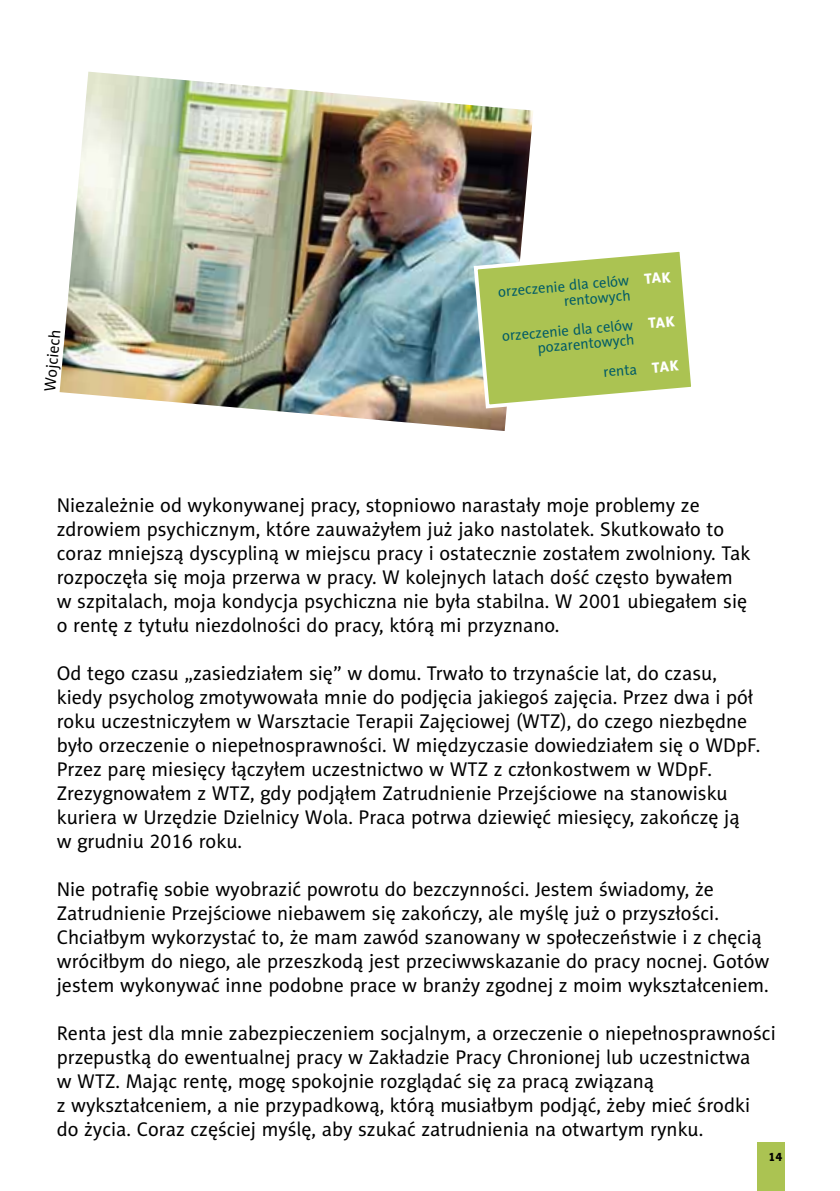
<style>
.page{position:relative;width:840px;height:1191px;background:#fff}
.page>*{position:absolute;margin:0;border:0;box-sizing:border-box;transform-origin:0 0}
.t1{font:20px/24px "Naomi Sans EFN";color:#000}
.t2{font:16px "Naomi Sans EFN";color:#000}
.t3{font:14.8px/14.8px "Naomi Sans EFN";color:#005b66;text-align:right}
.t4{font:12px "Naomi Sans EFN Heavy";color:#000}
</style>
<div class="page">
<div style="left:757px;top:1142px;width:27px;height:49px;background:#abc352"></div>
<img style="left:60px;top:72px;width:473px;height:359px">
<svg style="left:471px;top:246px;width:220px;height:164px"></svg>
<p class="t2" style="left:40px;top:391px;width:64px;rotate:-85deg">Wojciech</p>
<p class="t3" style="left:497px;top:284px;width:133px;rotate:-5deg">orzeczenie dla celów rentowych</p>
<p class="t3" style="left:501px;top:328px;width:133px;rotate:-5deg">orzeczenie dla celów pozarentowych</p>
<p class="t3" style="left:602px;top:364px;width:35px;rotate:-5deg">renta</p>
<p class="t1" style="left:57px;top:493px;width:694px">Niezależnie od wykonywanej pracy, stopniowo narastały moje problemy ze zdrowiem psychicznym, które zauważyłem już jako nastolatek. Skutkowało to coraz mniejszą dyscypliną w miejscu pracy i ostatecznie zostałem zwolniony. Tak rozpoczęła się moja przerwa w pracy. W kolejnych latach dość często bywałem w szpitalach, moja kondycja psychiczna nie była stabilna. W 2001 ubiegałem się o rentę z tytułu niezdolności do pracy, którą mi przyznano.</p>
<p class="t1" style="left:57px;top:661px;width:704px">Od tego czasu „zasiedziałem się” w domu. Trwało to trzynaście lat, do czasu, kiedy psycholog zmotywowała mnie do podjęcia jakiegoś zajęcia. Przez dwa i pół roku uczestniczyłem w Warsztacie Terapii Zajęciowej (WTZ), do czego niezbędne było orzeczenie o niepełnosprawności. W międzyczasie dowiedziałem się o WDpF.<br>Przez parę miesięcy łączyłem uczestnictwo w WTZ z członkostwem w WDpF.<br>Zrezygnowałem z WTZ, gdy podjąłem Zatrudnienie Przejściowe na stanowisku kuriera w Urzędzie Dzielnicy Wola. Praca potrwa dziewięć miesięcy, zakończę ją<br>w grudniu 2016 roku.</p>
<p class="t1" style="left:57px;top:877px;width:713px">Nie potrafię sobie wyobrazić powrotu do bezczynności. Jestem świadomy, że Zatrudnienie Przejściowe niebawem się zakończy, ale myślę już o przyszłości.<br>Chciałbym wykorzystać to, że mam zawód szanowany w społeczeństwie i z chęcią wróciłbym do niego, ale przeszkodą jest przeciwwskazanie do pracy nocnej. Gotów jestem wykonywać inne podobne prace w branży zgodnej z moim wykształceniem.</p>
<p class="t1" style="left:57px;top:1021px;width:720px">Renta jest dla mnie zabezpieczeniem socjalnym, a orzeczenie o niepełnosprawności przepustką do ewentualnej pracy w Zakładzie Pracy Chronionej lub uczestnictwa<br>w WTZ. Mając rentę, mogę spokojnie rozglądać się za pracą związaną<br>z wykształceniem, a nie przypadkową, którą musiałbym podjąć, żeby mieć środki do życia. Coraz częściej myślę, aby szukać zatrudnienia na otwartym rynku.</p>
<p class="t4" style="left:768px;top:1149px;width:15px">14</p>
</div>
